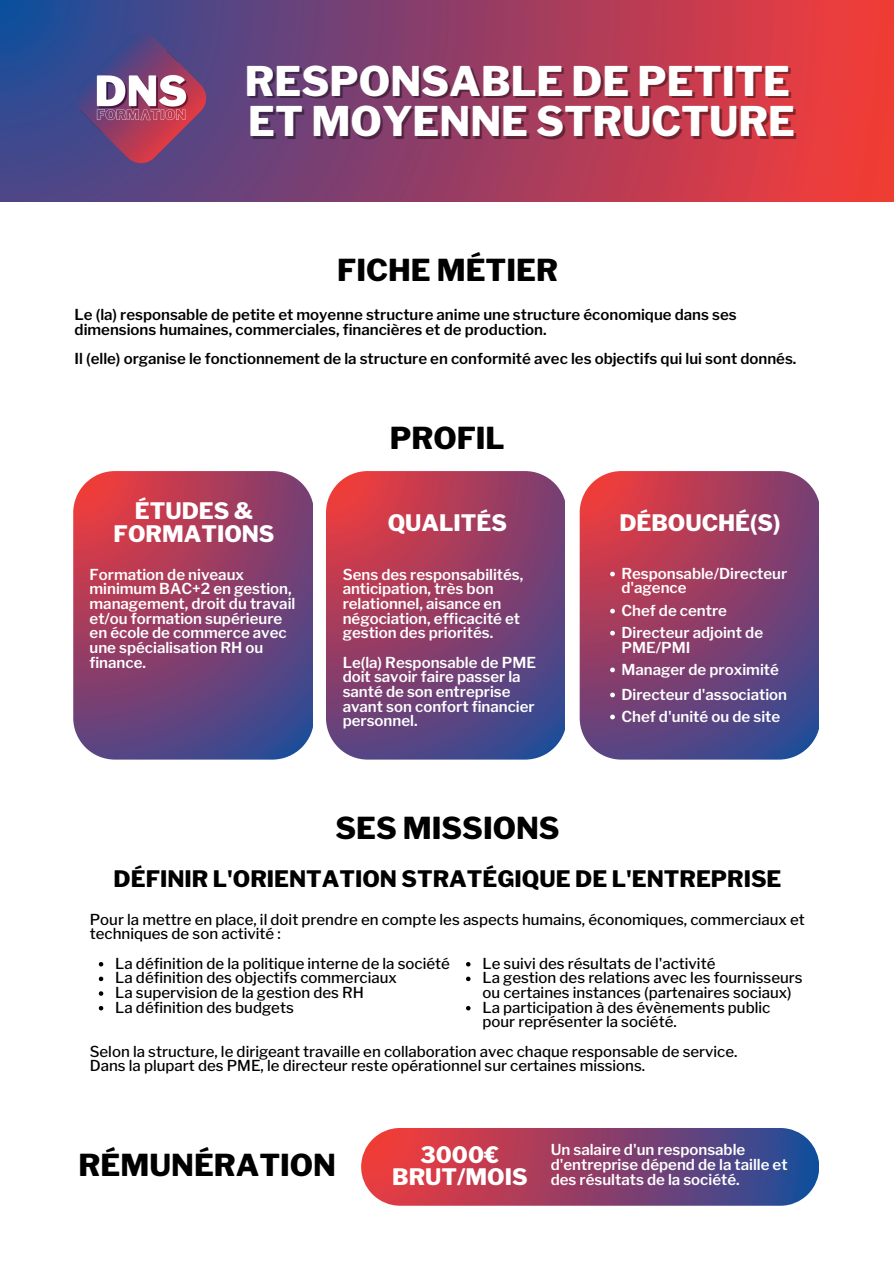
<style>
.page{position:relative;width:894px;height:1264px;background:#fff}
.page>*{position:absolute;margin:0;border:0;box-sizing:border-box;transform-origin:0 0}
.t1{font:800 40.5px/40.5px "Libre Franklin";color:#fff}
.t2{font:800 30px "Libre Franklin";color:#000}
.t3{font:800 22.5px/22.5px "Libre Franklin";color:#fff;text-align:center}
.t4{font:800 22.5px "Libre Franklin";color:#000}
.t5{font:500 15px/14.7px "Libre Franklin";color:#000}
.t6{font:600 15px/14.7px "Libre Franklin";color:#fff}
.t7{font:600 15px/14.7px "Libre Franklin";color:#000}
</style>
<div class="page">
<svg style="left:0;top:0;width:893px;height:201px;background:#9b3f61"></svg>
<img style="left:74px;top:31px;width:133px;height:133px">
<svg style="left:579px;top:471px;width:239px;height:288px;background:#8b436e"></svg>
<svg style="left:326px;top:471px;width:238px;height:288px;background:#8e446d"></svg>
<svg style="left:73px;top:471px;width:239px;height:288px;background:#8b436d"></svg>
<svg style="left:610px;top:571px;width:4px;height:5px"></svg>
<svg style="left:610px;top:608px;width:4px;height:5px"></svg>
<svg style="left:610px;top:630px;width:4px;height:5px"></svg>
<svg style="left:610px;top:667px;width:4px;height:5px"></svg>
<svg style="left:610px;top:692px;width:4px;height:5px"></svg>
<svg style="left:610px;top:714px;width:4px;height:5px"></svg>
<svg style="left:99px;top:962px;width:4px;height:4px"></svg>
<svg style="left:99px;top:976px;width:4px;height:5px"></svg>
<svg style="left:99px;top:991px;width:4px;height:4px"></svg>
<svg style="left:99px;top:1006px;width:4px;height:4px"></svg>
<svg style="left:466px;top:962px;width:4px;height:4px"></svg>
<svg style="left:466px;top:976px;width:4px;height:5px"></svg>
<svg style="left:466px;top:1006px;width:4px;height:4px"></svg>
<svg style="left:361px;top:1128px;width:456px;height:77px;background:#92476d"></svg>
<h1 class="t1" style="left:245px;top:61px;width:551px">RESPONSABLE DE PETITE<br>ET MOYENNE STRUCTURE</h1>
<h2 class="t2" style="left:337px;top:252px;width:222px">FICHE MÉTIER</h2>
<p class="t7" style="left:75px;top:308px;width:663px">Le (la) responsable de petite et moyenne structure anime une structure économique dans ses dimensions humaines, commerciales, financières et de production.</p>
<p class="t7" style="left:75px;top:352px;width:723px">Il (elle) organise le fonctionnement de la structure en conformité avec les objectifs qui lui sont donnés.</p>
<h2 class="t2" style="left:389px;top:420px;width:116px">PROFIL</h2>
<h3 class="t3" style="left:114px;top:500px;width:162px">ÉTUDES &amp;<br>FORMATIONS</h3>
<h3 class="t3" style="left:387px;top:511px;width:121px">QUALITÉS</h3>
<p class="t6" style="left:342px;top:567px;width:182px">Sens des responsabilités, anticipation, très bon relationnel, aisance en négociation, efficacité et gestion des priorités.</p>
<p class="t6" style="left:342px;top:655px;width:195px">Le(la) Responsable de PME doit savoir faire passer la santé de son entreprise avant son confort financier personnel.</p>
<p class="t6" style="left:89px;top:567px;width:207px">Formation de niveaux minimum BAC+2 en gestion, management, droit du travail et/ou formation supérieure en école de commerce avec une spécialisation RH ou finance.</p>
<h2 class="t2" style="left:335px;top:810px;width:225px">SES MISSIONS</h2>
<h3 class="t3" style="left:619px;top:511px;width:162px">DÉBOUCHÉ(S)</h3>
<p class="t6" style="left:621px;top:566px;width:167px">Responsable/Directeur d'agence</p>
<p class="t6" style="left:621px;top:599px;width:143px;line-height:22px">Chef de centre<br>Directeur adjoint de</p>
<p class="t6" style="left:621px;top:636px;width:159px;line-height:22px">PME/PMI<br>Manager de proximité</p>
<p class="t6" style="left:621px;top:683px;width:167px;line-height:22px">Directeur d'association<br>Chef d'unité ou de site</p>
<h3 class="t4" style="left:113px;top:865px;width:669px">DÉFINIR L'ORIENTATION STRATÉGIQUE DE L'ENTREPRISE</h3>
<p class="t5" style="left:90px;top:912px;width:716px">Pour la mettre en place, il doit prendre en compte les aspects humains, économiques, commerciaux et techniques de son activité :</p>
<p class="t5" style="left:115px;top:956px;width:336px">La définition de la politique interne de la société La définition des objectifs commerciaux<br>La supervision de la gestion des RH<br>La définition des budgets</p>
<p class="t5" style="left:482px;top:956px;width:321px">Le suivi des résultats de l'activité<br>La gestion des relations avec les fournisseurs ou certaines instances (partenaires sociaux)<br>La participation à des évènements public pour représenter la société.</p>
<p class="t5" style="left:90px;top:1043px;width:649px">Selon la structure, le dirigeant travaille en collaboration avec chaque responsable de service.<br>Dans la plupart des PME, le directeur reste opérationnel sur certaines missions.</p>
<h2 class="t2" style="left:79px;top:1147px;width:259px">RÉMUNÉRATION</h2>
<p class="t6" style="left:550px;top:1142px;width:238px">Un salaire d'un responsable d'entreprise dépend de la taille et des résultats de la société.</p>
<h3 class="t3" style="left:392px;top:1143px;width:137px">3000€<br>BRUT/MOIS</h3>
</div>
